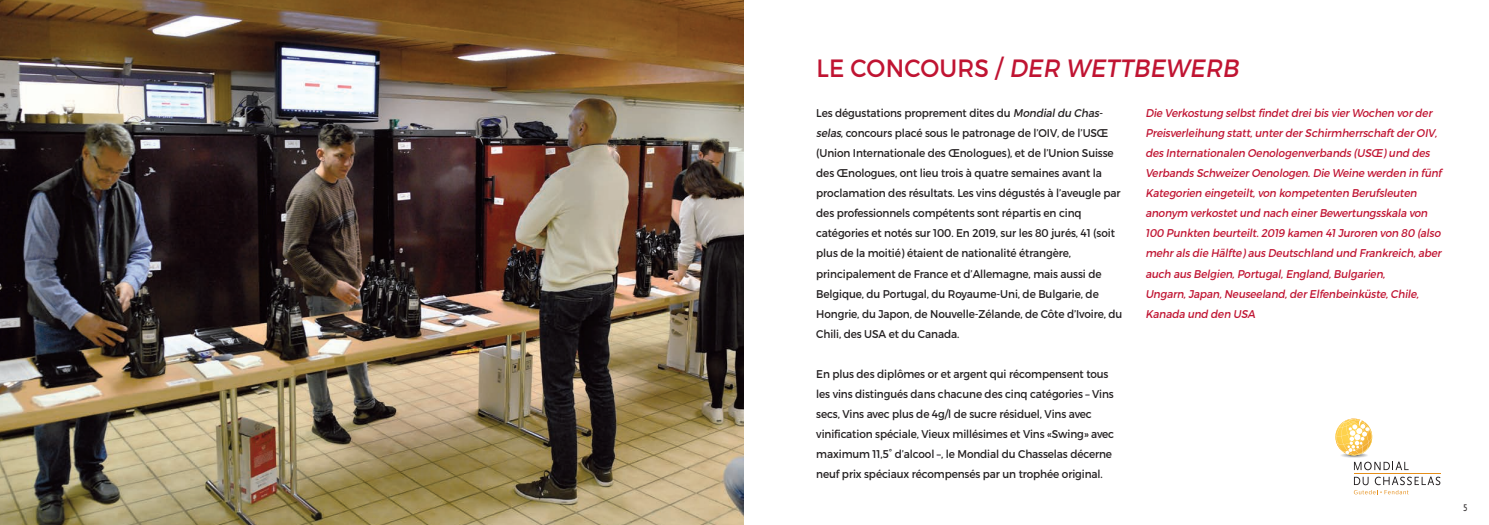
<style>
.page{position:relative;width:1489px;height:525px;background:#fff}
.page>*{position:absolute;margin:0;border:0;box-sizing:border-box;transform-origin:0 0}
.t1{font:italic 25px "Montserrat";color:#c01432;scale:.93 1}
.t2{font:11.25px/20px "Montserrat";letter-spacing:-.01em;color:#231f20;scale:.93 1}
.t3{font:italic 11.25px/20px "Montserrat";letter-spacing:-.005em;color:#c01432;scale:.93 1}
.t4{font:10px "Scala Sans LF";color:#231f20;scale:.93 1}
.s1{font-style:normal}
.s2{font-style:italic}
</style>
<div class="page">
<svg style="left:1353px;top:476px;width:87px;height:18px"></svg>
<hr style="left:1353px;top:473px;width:87px;height:1px;background:#e58e19">
<svg style="left:1335px;top:418px;width:73px;height:52px"></svg>
<img style="left:0;top:0;width:743px;height:524px">
<h1 class="t1" style="left:816px;top:53px;width:460px"><span class="s1">L E CO N CO U R S /</span> DER WETTBEWERB</h1>
<p class="t2" style="left:816px;top:103px;width:331px">Les dégustations proprement dites du <span class="s2">Mondialdu Chas&shy;selas</span>, concours placé sous le patronage de l’OIV, de l’USŒ (Union Internationale des Œnologues), et de l’Union Suisse des Œnologues, ont lieu trois à quatre semaines avant la proclamation des résultats. Les vins dégustés à l’aveugle par des professionnels compétents sont répartis en cinq catégories et notés sur 100. En 2019, sur les 80 jurés, 41 (soit plus de la moitié) étaient de nationalité étrangère, principalement de France et d’Allemagne, mais aussi de Belgique, du Portugal, du Royaume-Uni, de Bulgarie, de Hongrie, du Japon, de Nouvelle-Zélande, de Côte d’Ivoire, du Chili, des USA et du Canada.</p>
<p class="t2" style="left:816px;top:363px;width:322px">En plus des diplômes or et argent qui récompensent tous les vins distingués dans chacune des cinq catégories – Vins secs, Vins avec plus de 4g/l de sucre résiduel, Vins avec vinification spéciale, Vieux millésimes et Vins «Swing» avec maximum 11,5° d’alcool –, le Mondial du Chasselas décerne neuf prix spéciaux récompensés par un trophée original.</p>
<p class="t3" style="left:1145px;top:103px;width:322px">Die Verkostung selbstfindetdreibis vierWochen vorder Preisverleihung statt,unterderSchirmherrschaftderOIV, des Internationalen Oenologenverbands (USŒ)und des Verbands SchweizerOenologen.Die Weine werden in fünf Kategorien eingeteilt,von kompetenten Berufsleuten anonym verkostetund nach einerBewertungsskala von 100 Punkten beurteilt.2019 kamen 41Juroren von 80 (also mehrals die Hälfte)aus Deutschland und Frankreich,aber auch aus Belgien,Portugal,England,Bulgarien, Ungarn,Japan,Neuseeland,derElfenbeinküste,Chile, Kanada und den USA</p>
<p class="t4" style="left:1462px;top:502px;width:6px">5</p>
</div>
